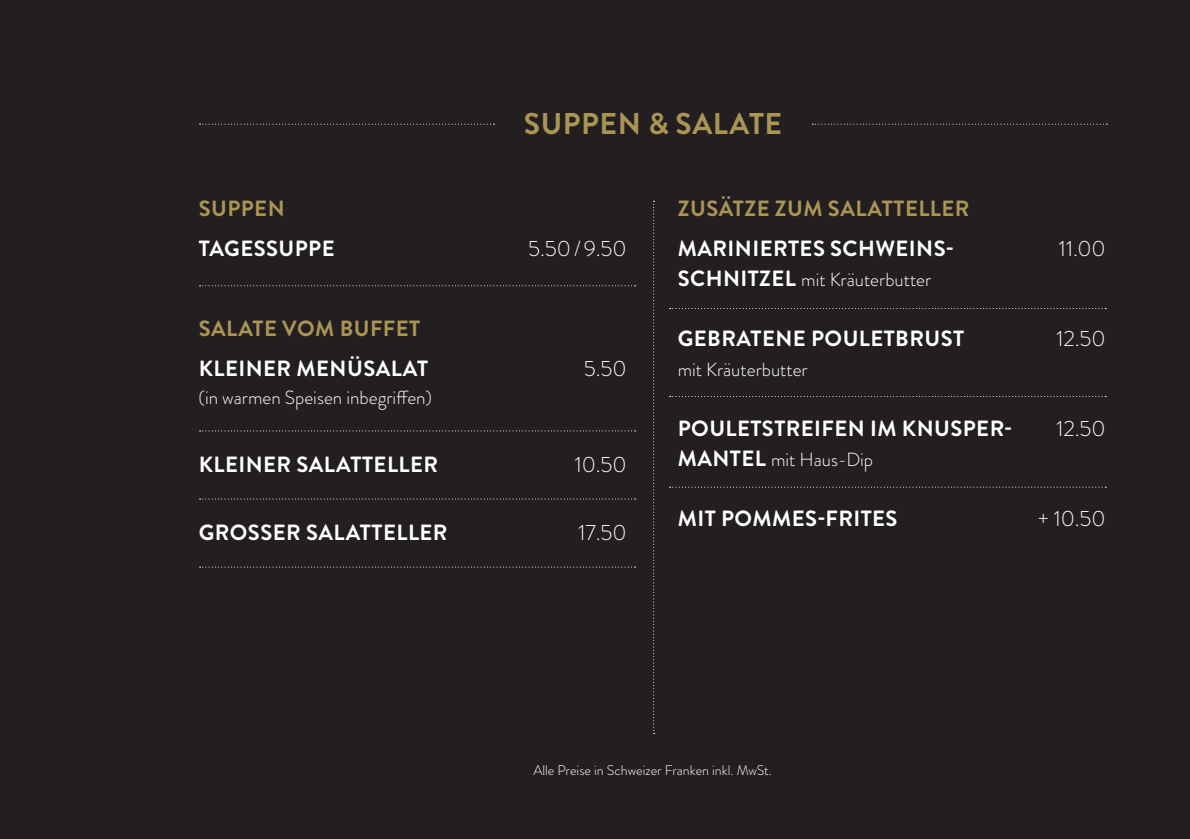
<style>
.page{position:relative;width:1190px;height:839px;background:#231f20}
.page>*{position:absolute;margin:0;border:0;box-sizing:border-box;transform-origin:0 0}
.t1{font:700 30px "Brandon Grotesque";letter-spacing:.02em;color:#ab9555}
.t2{font:700 22px "Brandon Grotesque";letter-spacing:.02em;color:#fff}
.t3{font:300 22px "Brandon Grotesque";color:#fff}
.t4{font:700 22px "Brandon Grotesque";letter-spacing:.02em;color:#ab9555}
.t5{font:300 19px "Brandon Grotesque";color:#fff}
.t6{font:300 14px "Brandon Grotesque";color:#fff}
.s1{font-weight:700;font-size:22px}
</style>
<div class="page">
<svg style="left:200px;top:124px;width:294px;height:1px"></svg>
<svg style="left:812px;top:124px;width:295px;height:1px"></svg>
<svg style="left:200px;top:498px;width:436px;height:1px"></svg>
<svg style="left:200px;top:430px;width:436px;height:1px"></svg>
<svg style="left:200px;top:285px;width:436px;height:1px"></svg>
<svg style="left:200px;top:566px;width:436px;height:1px"></svg>
<svg style="left:670px;top:308px;width:436px;height:1px"></svg>
<svg style="left:670px;top:396px;width:436px;height:1px"></svg>
<svg style="left:670px;top:486px;width:436px;height:1px"></svg>
<svg style="left:653px;top:201px;width:2px;height:533px"></svg>
<h1 class="t1" style="left:524px;top:102px;width:260px">SUPPEN &amp; SALATE</h1>
<p class="t4" style="left:199px;top:193px;width:87px">SUPPEN</p>
<p class="t2" style="left:199px;top:233px;width:137px">TAGESSUPPE</p>
<p class="t3" style="left:528px;top:233px;width:100px">5.50/9.50</p>
<p class="t4" style="left:199px;top:313px;width:223px">SALATE VOM BUFFET</p>
<p class="t2" style="left:199px;top:353px;width:231px">KLEINER MENÜSALAT</p>
<p class="t3" style="left:584px;top:353px;width:44px">5.50</p>
<p class="t5" style="left:199px;top:385px;width:235px">(in warmen Speisen inbegriffen)</p>
<p class="t2" style="left:199px;top:449px;width:241px">KLEINER SALATTELLER</p>
<p class="t3" style="left:575px;top:449px;width:53px">10.50</p>
<p class="t2" style="left:199px;top:517px;width:250px">GROSSER SALATTELLER</p>
<p class="t3" style="left:578px;top:517px;width:50px">17.50</p>
<p class="t4" style="left:678px;top:193px;width:293px">ZUSÄTZE ZUM SALATTELLER</p>
<p class="t2" style="left:678px;top:233px;width:278px">MARINIERTES SCHWEINS-</p>
<p class="t3" style="left:1059px;top:233px;width:48px">11.00</p>
<p class="t5" style="left:678px;top:267px;width:255px"><span class="s1">SCHNITZEL</span> mit Kräuterbutter</p>
<p class="t2" style="left:678px;top:323px;width:288px">GEBRATENE POULETBRUST</p>
<p class="t3" style="left:1056px;top:323px;width:51px">12.50</p>
<p class="t5" style="left:678px;top:357px;width:132px">mit Kräuterbutter</p>
<p class="t2" style="left:678px;top:413px;width:336px">POULETSTREIFEN IM KNUSPER-</p>
<p class="t3" style="left:1056px;top:413px;width:51px">12.50</p>
<p class="t5" style="left:678px;top:447px;width:197px"><span class="s1">MANTEL</span> mit Haus-Dip</p>
<p class="t2" style="left:678px;top:503px;width:14px">MIT</p>
<p class="t2" style="left:721px;top:503px;width:178px">POMMES-FRITES</p>
<p class="t3" style="left:1038px;top:503px;width:69px">+ 10.50</p>
<p class="t6" style="left:533px;top:760px;width:240px">Alle Preise in Schweizer Franken inkl. MwSt.</p>
</div>
